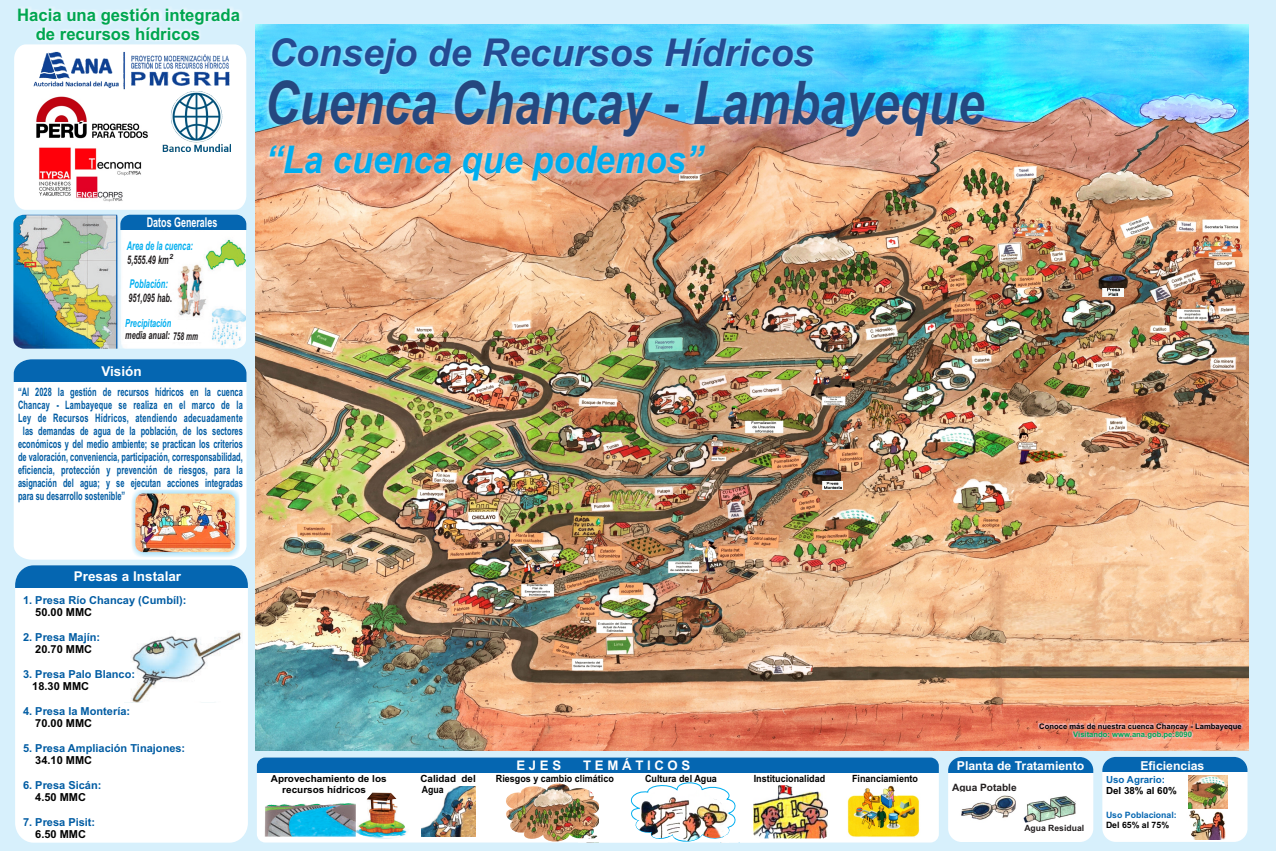
<style>
.page{position:relative;width:1276px;height:851px;background:#fff}
.page>*{position:absolute;margin:0;border:0;box-sizing:border-box;transform-origin:0 0}
.t1{font:italic 700 60.22px "Arial";color:#25487f;scale:.79 1}
.t2{font:italic 700 38.33px "Arial";color:#244b92}
.t3{font:italic 700 38.17px "Arial";color:#00aeef;scale:.9 1}
.t4{font:700 17.25px/19.2px "Arial";color:#00a650}
.t5{font:700 13.5px "Arial";color:#fff}
.t6{font:700 13.5px "Arial";color:#fff;scale:.66 1}
.t7{font:700 13.2px "Arial";color:#fff}
.t8{font:700 12.23px "Arial";color:#fff}
.t9{font:italic 700 12.08px "Arial";color:#00aeef;scale:.62 1}
.t10{font:italic 700 11.85px "Arial";color:#231f20;scale:.62 1}
.t11{font:700 11.62px "Arial";color:#005ca3;scale:.64 1}
.t12{font:700 11.62px "Arial";letter-spacing:.03em;color:#005ca3;scale:.64 1}
.t13{font:700 11.62px "Arial";letter-spacing:.02em;color:#005ca3;scale:.64 1}
.t14{font:italic 700 11.18px/12.5px "Arial";color:#00aeef;scale:.66 1}
.t15{font:700 11.02px "Arial";color:#005ca3}
.t16{font:700 11.02px "Arial";color:#000}
.t17{font:700 10.12px "Arial";color:#231f20}
.t18{font:700 9.98px "Arial";color:#000;scale:.9 1}
.t19{font:700 9.98px "Arial";color:#000}
.t20{font:700 9.98px "Arial";color:#000;scale:.88 1}
.t21{font:700 9.75px "Arial";color:#0566b1}
.t22{font:700 9.75px "Arial";color:#000}
.t23{font:700 9.68px/10.8px "Arial";color:#000}
.t24{font:700 8.7px "Arial";color:#0566b1}
.t25{font:700 8.7px "Arial";color:#000}
.t26{font:700 8.62px "Arial";color:#231f20}
.t27{font:700 7.65px "Arial";color:#000}
.t28{font:700 7.65px "Arial";color:#00a650}
.t29{font:italic 700 7.2px "Arial";color:#231f20}
.s1{color:#231f20}
.s2{font-size:10.8px;color:#231f20}
</style>
<div class="page">
<div style="left:0;top:0;width:1276px;height:850px;background:#d7f0fc"></div>
<img style="left:256px;top:24px;width:992px;height:726px">
<img style="left:822px;top:481px;width:21px;height:8px">
<img style="left:1102px;top:288px;width:21px;height:8px">
<img style="left:824px;top:482px;width:17px;height:6px">
<svg style="left:1107px;top:288px;width:12px;height:7px"></svg>
<svg style="left:259px;top:38px;width:729px;height:145px;background:#9abec6"></svg>
<img style="left:13px;top:215px;width:233px;height:133px">
<svg style="left:124px;top:236px;width:81px;height:106px;background:#f7f6f5"></svg>
<div style="left:120px;top:215px;width:126px;height:15px;background:#0566b1"></div>
<svg style="left:14px;top:8px;width:232px;height:202px"></svg>
<img style="left:28px;top:93px;width:127px;height:52px">
<img style="left:35px;top:144px;width:110px;height:60px">
<img style="left:25px;top:46px;width:212px;height:47px">
<img style="left:162px;top:91px;width:68px;height:60px">
<div style="left:15px;top:565px;width:233px;height:277px;background:#fff;border-radius:19px"></div>
<div style="left:15px;top:565px;width:233px;height:23px;background:#0566b1"></div>
<img style="left:131px;top:631px;width:111px;height:71px">
<div style="left:14px;top:382px;width:232px;height:177px;background:#fff"></div>
<div style="left:14px;top:359px;width:232px;height:23px;background:#0566b1"></div>
<div style="left:257px;top:757px;width:682px;height:85px;background:#fff;border-radius:8px"></div>
<div style="left:257px;top:757px;width:682px;height:15px;background:#0566b1"></div>
<img style="left:506px;top:783px;width:72px;height:59px">
<img style="left:578px;top:782px;width:191px;height:60px">
<img style="left:355px;top:792px;width:52px;height:47px">
<img style="left:264px;top:802px;width:92px;height:34px">
<img style="left:421px;top:786px;width:54px;height:50px">
<img style="left:753px;top:785px;width:74px;height:53px;border-radius:6px">
<img style="left:846px;top:784px;width:74px;height:53px;border-radius:6px">
<div style="left:948px;top:756px;width:145px;height:85px;background:#fff;border-radius:14px"></div>
<div style="left:948px;top:756px;width:145px;height:16px;background:#0566b1"></div>
<img style="left:961px;top:795px;width:115px;height:28px">
<div style="left:1102px;top:756px;width:145px;height:85px;background:#fff;border-radius:14px"></div>
<div style="left:1102px;top:756px;width:145px;height:16px;background:#0566b1"></div>
<img style="left:1188px;top:803px;width:40px;height:35px">
<img style="left:1188px;top:775px;width:39px;height:33px">
<svg style="left:131px;top:489px;width:109px;height:68px"></svg>
<img style="left:135px;top:493px;width:100px;height:59px;border-radius:8px">
<div style="left:1038px;top:722px;width:204px;height:18px;background:#8ed8f8;opacity:.92"></div>
<h3 class="t4" style="left:36px;top:7px;width:206px;text-indent:-19px">Hacia una gestión integrada de recursos hídricos</h3>
<p class="t6" style="left:147px;top:217px;width:108px">Datos Generales</p>
<p class="t9" style="left:127px;top:241px;width:109px">Area de la cuenca:</p>
<p class="t9" style="left:130px;top:279px;width:64px">Población:</p>
<p class="t14" style="left:125px;top:318px;width:112px">Precipitación<br><span class="s1">media anual:</span> <span class="s2">758 mm</span></p>
<p class="t29" style="left:169px;top:253px;width:6px">2</p>
<p class="t10" style="left:127px;top:256px;width:68px">5,555.49 km</p>
<p class="t10" style="left:128px;top:294px;width:72px">951,095 hab.</p>
<p class="t5" style="left:101px;top:366px;width:42px">Visión</p>
<p class="t11" style="left:18px;top:387px;width:353px">“Al 2028 la gestión de recursos hídricos en la cuenca</p>
<p class="t13" style="left:18px;top:400px;width:353px">Chancay - Lambayeque se realiza en el marco de la</p>
<p class="t12" style="left:18px;top:413px;width:353px">Ley de Recursos Hídricos, atendiendo adecuadamente</p>
<p class="t11" style="left:23px;top:426px;width:345px">las demandas de agua de la población, de los sectores</p>
<p class="t11" style="left:18px;top:439px;width:353px">económicos y del medio ambiente; se practican los criterios</p>
<p class="t11" style="left:18px;top:452px;width:353px">de valoración, conveniencia, participación, corresponsabilidad,</p>
<p class="t11" style="left:18px;top:465px;width:353px">eficiencia, protección y prevención de riesgos, para la</p>
<p class="t11" style="left:18px;top:478px;width:353px">asignación del agua; y se ejecutan acciones integradas</p>
<p class="t11" style="left:18px;top:491px;width:169px">para su desarrollo sostenible”</p>
<h2 class="t2" style="left:269px;top:38px;width:547px">Consejo de Recursos Hídricos</h2>
<h1 class="t1" style="left:264px;top:80px;width:912px">Cuenca Chancay - Lambayeque</h1>
<h3 class="t3" style="left:265px;top:145px;width:488px">“La cuenca que podemos”</h3>
<p class="t5" style="left:74px;top:571px;width:109px">Presas a Instalar</p>
<p class="t15" style="left:23px;top:595px;width:165px">1. Presa Río Chancay (Cumbíl):</p>
<p class="t15" style="left:23px;top:632px;width:79px">2. Presa Majín:</p>
<p class="t15" style="left:23px;top:669px;width:114px">3. Presa Palo Blanco:</p>
<p class="t15" style="left:23px;top:706px;width:109px">4. Presa la Montería:</p>
<p class="t15" style="left:23px;top:743px;width:164px">5. Presa Ampliación Tinajones:</p>
<p class="t15" style="left:23px;top:780px;width:80px">6. Presa Sicán:</p>
<p class="t15" style="left:23px;top:817px;width:74px">7. Presa Pisit:</p>
<p class="t16" style="left:35px;top:608px;width:58px">50.00 MMC</p>
<p class="t16" style="left:35px;top:645px;width:58px">20.70 MMC</p>
<p class="t16" style="left:32px;top:682px;width:58px">18.30 MMC</p>
<p class="t16" style="left:35px;top:718px;width:58px">70.00 MMC</p>
<p class="t16" style="left:35px;top:755px;width:58px">34.10 MMC</p>
<p class="t16" style="left:35px;top:792px;width:52px">4.50 MMC</p>
<p class="t16" style="left:35px;top:829px;width:52px">6.50 MMC</p>
<p class="t23" style="left:282px;top:773px;width:106px;text-indent:-11px">Aprovechamiento de los recursos hídricos</p>
<p class="t7" style="left:516px;top:760px;width:46px">E J E S</p>
<p class="t7" style="left:583px;top:760px;width:109px">T E M Á T I C O S</p>
<p class="t27" style="left:1039px;top:723px;width:204px">Conoce más de nuestra cuenca Chancay - Lambayeque</p>
<p class="t28" style="left:1073px;top:731px;width:120px">Visitando: www.ana.gob.pe:8090</p>
<p class="t8" style="left:957px;top:760px;width:129px">Planta de Tratamiento</p>
<p class="t8" style="left:1140px;top:761px;width:66px">Eficiencias</p>
<p class="t19" style="left:420px;top:775px;width:57px">Calidad del</p>
<p class="t18" style="left:496px;top:775px;width:133px">Riesgos y cambio climático</p>
<p class="t18" style="left:645px;top:774px;width:81px">Cultura del Agua</p>
<p class="t18" style="left:753px;top:774px;width:81px">Institucionalidad</p>
<p class="t18" style="left:852px;top:774px;width:75px">Financiamiento</p>
<p class="t20" style="left:422px;top:786px;width:26px">Agua</p>
<p class="t17" style="left:952px;top:783px;width:66px">Agua Potable</p>
<p class="t26" style="left:1024px;top:825px;width:61px">Agua Residual</p>
<p class="t21" style="left:1106px;top:775px;width:60px">Uso Agrario:</p>
<p class="t22" style="left:1106px;top:786px;width:72px">Del 38% al 60%</p>
<p class="t24" style="left:1106px;top:811px;width:72px">Uso Poblacional:</p>
<p class="t25" style="left:1106px;top:821px;width:65px">Del 65% al 75%</p>
</div>
